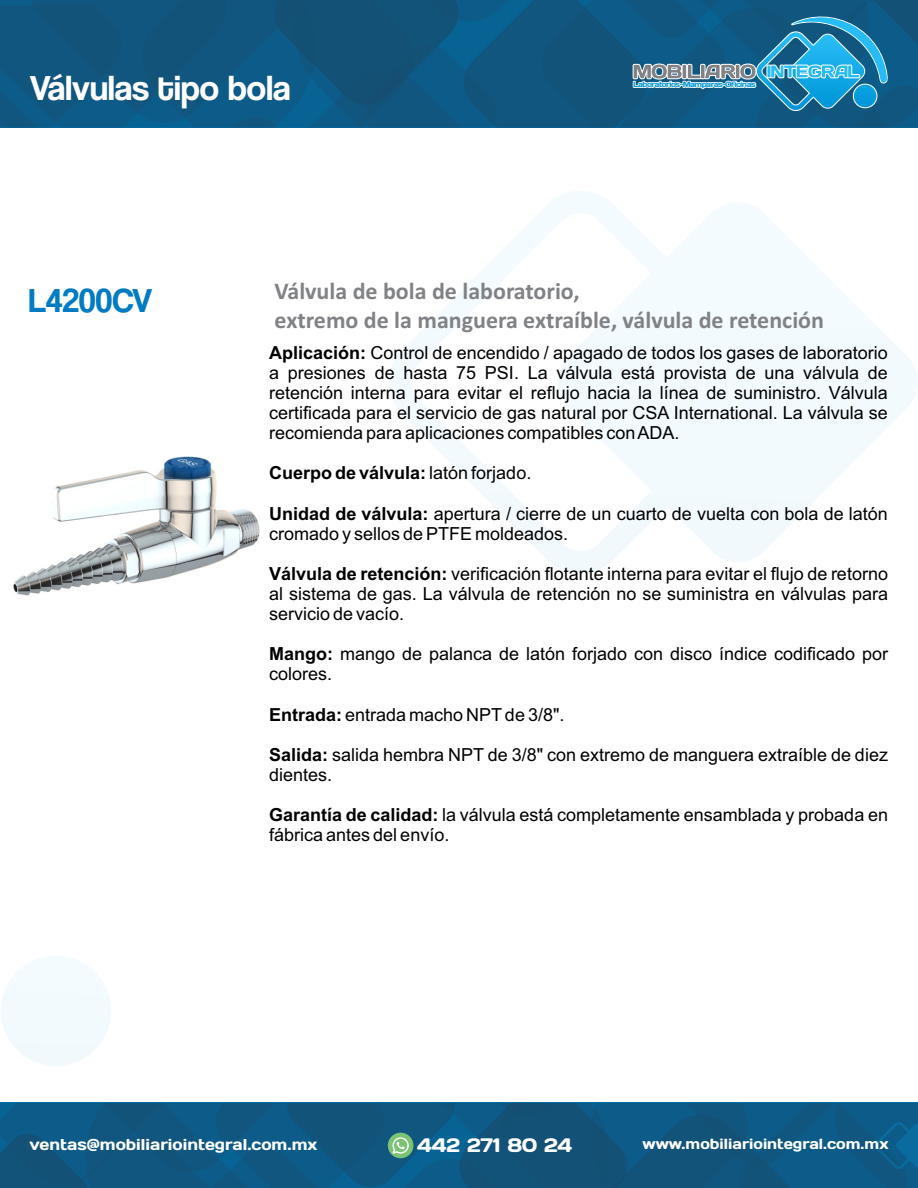
<style>
.page{position:relative;width:918px;height:1188px;background:#fff}
.page>*{position:absolute;margin:0;border:0;box-sizing:border-box;transform-origin:0 0}
.t1{font:36px "Coolvetica Rg";color:#fff}
.t2{font:34.5px "Coolvetica Rg";color:#007bc4}
.t3{font:700 24px/29.2px "Calibri";color:#808285}
.t4{font:19.5px "Days";letter-spacing:-.01em;color:#fff}
.t5{font:18px/20.1px "Arial";color:#000}
.t6{font:700 18px "Arial";color:#000}
.t7{font:15.75px "Days";color:#fff}
.t8{font:14.7px "Days";color:#fff}
.t9{font:7.65px "Days";letter-spacing:-.07em;color:#0095da}
.s1{font-weight:700}
.s2{font-weight:400}
</style>
<div class="page">
<svg style="left:389px;top:191px;width:529px;height:382px"></svg>
<svg style="left:0;top:1103px;width:918px;height:85px;background:#105780"></svg>
<svg style="left:0;top:0;width:918px;height:128px;background:#165e87"></svg>
<div style="left:1px;top:956px;width:110px;height:110px;background:#f3fafd;border-radius:50%"></div>
<img style="left:13px;top:456px;width:247px;height:140px">
<h1 class="t1" style="left:30px;top:72px;width:262px">Válvulas tipo bola</h1>
<p class="t9" style="left:633px;top:81px;width:124px">Laboratorios-Mamparas-Oficinas</p>
<h2 class="t2" style="left:29px;top:286px;width:125px">L4200CV</h2>
<h3 class="t3" style="left:275px;top:278px;width:551px">Válvula de bola de laboratorio,<br>extremo de la manguera extraíble, válvula de retención</h3>
<p class="t5" style="left:269px;top:344px;width:620px;text-align:justify"><span class="s1">Aplicación:</span> Control de encendido / apagado de todos los gases de laboratorio a presiones de hasta 75 PSI. La válvula está provista de una válvula de retención interna para evitar el reflujo hacia la línea de suministro. Válvula certificada para el servicio de gas natural por CSA International. La válvula se recomienda para aplicaciones compatibles con ADA.</p>
<p class="t6" style="left:269px;top:466px;width:264px">Cuerpo de válvula: <span class="s2">latón forjado.</span></p>
<p class="t5" style="left:269px;top:505px;width:620px"><span class="s1">Unidad de válvula:</span> apertura / cierre de un cuarto de vuelta con bola de latón cromado y sellos de PTFE moldeados.</p>
<p class="t5" style="left:269px;top:565px;width:620px;text-align:justify"><span class="s1">Válvula de retención:</span> verificación flotante interna para evitar el flujo de retorno al sistema de gas. La válvula de retención no se suministra en válvulas para servicio de vacío.</p>
<p class="t5" style="left:269px;top:646px;width:620px"><span class="s1">Mango:</span> mango de palanca de latón forjado con disco índice codificado por colores.</p>
<p class="t5" style="left:269px;top:706px;width:297px"><span class="s1">Entrada:</span> entrada macho NPTde 3/8".</p>
<p class="t5" style="left:269px;top:746px;width:620px"><span class="s1">Salida:</span> salida hembra NPT de 3/8" con extremo de manguera extraíble de diez dientes.</p>
<p class="t5" style="left:269px;top:806px;width:620px"><span class="s1">Garantía de calidad:</span> la válvula está completamente ensamblada y probada en fábrica antes del envío.</p>
<p class="t7" style="left:30px;top:1137px;width:289px">ventas@mobiliariointegral.com.mx</p>
<p class="t4" style="left:417px;top:1137px;width:156px">442 271 80 24</p>
<p class="t8" style="left:643px;top:1138px;width:248px">www.mobiliariointegral.com.mx</p>
</div>
